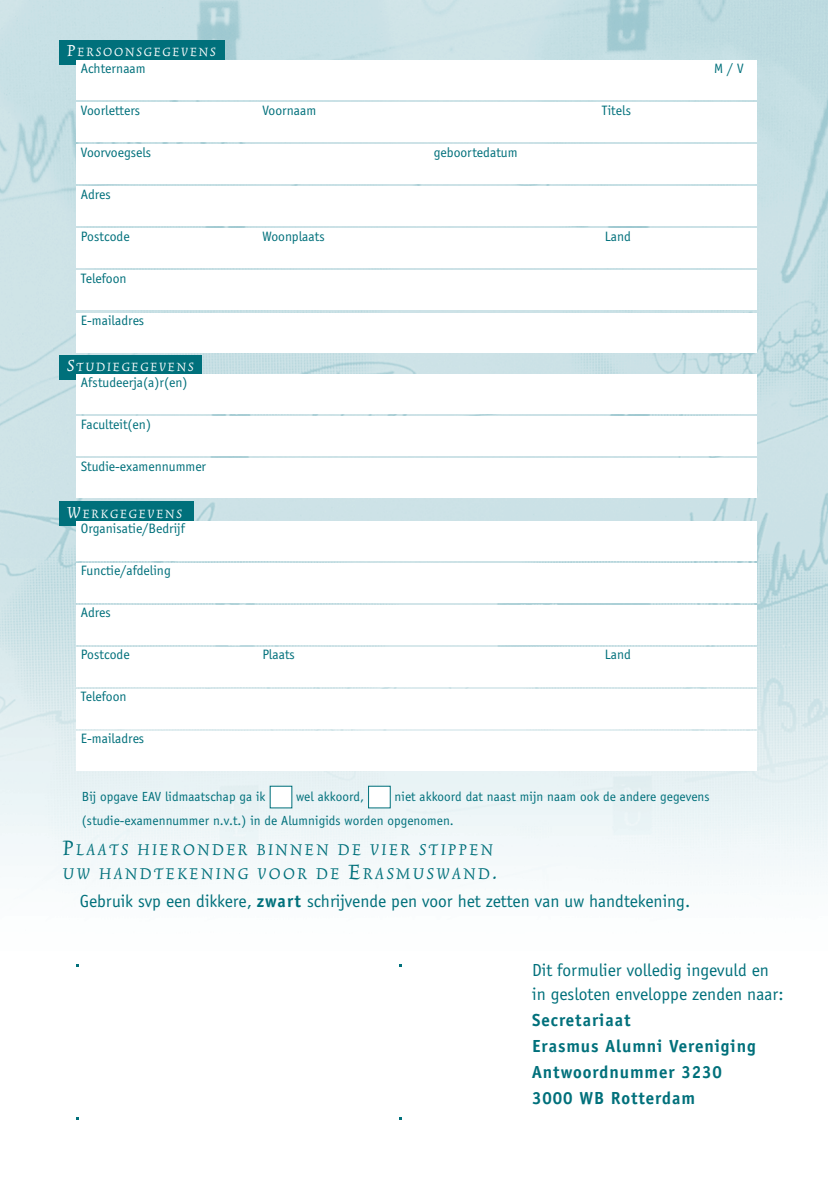
<style>
.page{position:relative;width:828px;height:1180px;background:#fff}
.page>*{position:absolute;margin:0;border:0;box-sizing:border-box;transform-origin:0 0}
.t1{font:italic 19.6px/24px "Trinite No 2";letter-spacing:.125em;color:#00707b}
.t2{font:18px/24px "Officina Sans EF";color:#00707b}
.t3{font:700 18px/26px "Officina Sans EF";letter-spacing:.05em;color:#00707b}
.t4{font:italic 15px "Trinite No 2";letter-spacing:.125em;color:#fff}
.t5{font:14px "Officina Sans EF";color:#00707b}
.t6{font:13.6px/24px "Officina Sans EF";letter-spacing:.005em;color:#00707b}
.s1{font-size:20px}
.s2{font-size:26px}
.s3{font-weight:700}
</style>
<div class="page">
<img style="left:0;top:0;width:828px;height:1120px">
<div style="left:60px;top:40px;width:165px;height:25px;background:#00707b"></div>
<div style="left:59px;top:501px;width:135px;height:25px;background:#00707b"></div>
<div style="left:59px;top:355px;width:143px;height:24px;background:#00707b"></div>
<div style="left:77px;top:60px;width:680px;height:40px;background:#fff"></div>
<div style="left:77px;top:102px;width:680px;height:40px;background:#fff"></div>
<div style="left:77px;top:144px;width:680px;height:40px;background:#fff"></div>
<div style="left:77px;top:186px;width:680px;height:40px;background:#fff"></div>
<div style="left:77px;top:228px;width:680px;height:40px;background:#fff"></div>
<div style="left:77px;top:270px;width:680px;height:40px;background:#fff"></div>
<div style="left:77px;top:312px;width:680px;height:40px;background:#fff"></div>
<div style="left:77px;top:521px;width:680px;height:39px;background:#fff"></div>
<div style="left:77px;top:563px;width:680px;height:39px;background:#fff"></div>
<div style="left:77px;top:605px;width:680px;height:39px;background:#fff"></div>
<div style="left:77px;top:647px;width:680px;height:40px;background:#fff"></div>
<div style="left:77px;top:689px;width:680px;height:40px;background:#fff"></div>
<div style="left:77px;top:731px;width:680px;height:40px;background:#fff"></div>
<div style="left:77px;top:374px;width:680px;height:40px;background:#fff"></div>
<div style="left:77px;top:416px;width:680px;height:40px;background:#fff"></div>
<div style="left:77px;top:458px;width:680px;height:40px;background:#fff"></div>
<div style="left:271px;top:786px;width:20px;height:21px;background:#fff"></div>
<div style="left:369px;top:786px;width:21px;height:21px;background:#fff"></div>
<div style="left:368px;top:785px;width:23px;height:23px;border:1px solid #00707b"></div>
<p class="t4" style="left:67px;top:42px;width:150px"><span class="s1">P</span>ERSOONSGEGEVENS</p>
<p class="t5" style="left:81px;top:60px;width:66px">Achternaam</p>
<p class="t5" style="left:714px;top:60px;width:31px">M/V</p>
<p class="t5" style="left:81px;top:102px;width:61px">Voorletters</p>
<p class="t5" style="left:262px;top:102px;width:55px">Voornaam</p>
<p class="t5" style="left:602px;top:102px;width:31px">Titels</p>
<p class="t5" style="left:81px;top:144px;width:72px">Voorvoegsels</p>
<p class="t5" style="left:434px;top:144px;width:85px">geboortedatum</p>
<p class="t5" style="left:81px;top:186px;width:32px">Adres</p>
<p class="t5" style="left:81px;top:228px;width:50px">Postcode</p>
<p class="t5" style="left:262px;top:228px;width:64px">Woonplaats</p>
<p class="t5" style="left:605px;top:228px;width:28px">Land</p>
<p class="t5" style="left:81px;top:270px;width:47px">Telefoon</p>
<p class="t5" style="left:81px;top:312px;width:65px">E-mailadres</p>
<p class="t4" style="left:67px;top:357px;width:128px"><span class="s1">S</span>TUDIEGEGEVENS</p>
<p class="t5" style="left:81px;top:374px;width:108px">Afstudeerja(a)r(en)</p>
<p class="t5" style="left:81px;top:416px;width:72px">Faculteit(en)</p>
<p class="t5" style="left:81px;top:458px;width:127px">Studie-examennummer</p>
<p class="t4" style="left:67px;top:503px;width:116px"><span class="s1">W</span>ERKGEGEVENS</p>
<p class="t5" style="left:81px;top:520px;width:105px">Organisatie/Bedrijf</p>
<p class="t5" style="left:81px;top:562px;width:91px">Functie/afdeling</p>
<p class="t5" style="left:81px;top:604px;width:32px">Adres</p>
<p class="t5" style="left:81px;top:646px;width:50px">Postcode</p>
<p class="t5" style="left:262px;top:646px;width:34px">Plaats</p>
<p class="t5" style="left:605px;top:646px;width:28px">Land</p>
<p class="t5" style="left:81px;top:688px;width:47px">Telefoon</p>
<p class="t5" style="left:81px;top:730px;width:65px">E-mailadres</p>
<p class="t6" style="left:82px;top:784px;width:629px;text-indent:313px">niet akkoord dat naast mijn naam ook de andere gegevens (studie-examennummer n.v.t.) in de Alumnigids worden opgenomen.</p>
<p class="t6" style="left:82px;top:784px;width:185px">Bij opgave EAV lidmaatschap ga ik</p>
<p class="t6" style="left:296px;top:784px;width:69px">wel akkoord,</p>
<h1 class="t1" style="left:63px;top:835px;width:436px"><span class="s2">P</span>LAATS HIERONDER BINNEN DE VIER STIPPEN<br>UW HANDTEKENING VOOR DE <span class="s2">E</span>RASMUSWAND<span class="s2">.</span></h1>
<p class="t2" style="left:80px;top:888px;width:612px">Gebruik svp een dikkere, <span class="s3">zwart</span> schrijvende pen voor het zetten van uw handtekening.</p>
<p class="t2" style="left:532px;top:957px;width:253px">Dit formulier volledig ingevuld en in gesloten enveloppe zenden naar:</p>
<p class="t3" style="left:532px;top:1006px;width:225px">Secretariaat<br>Erasmus Alumni Vereniging<br>Antwoordnummer 3230<br>3000 WB Rotterdam</p>
</div>
